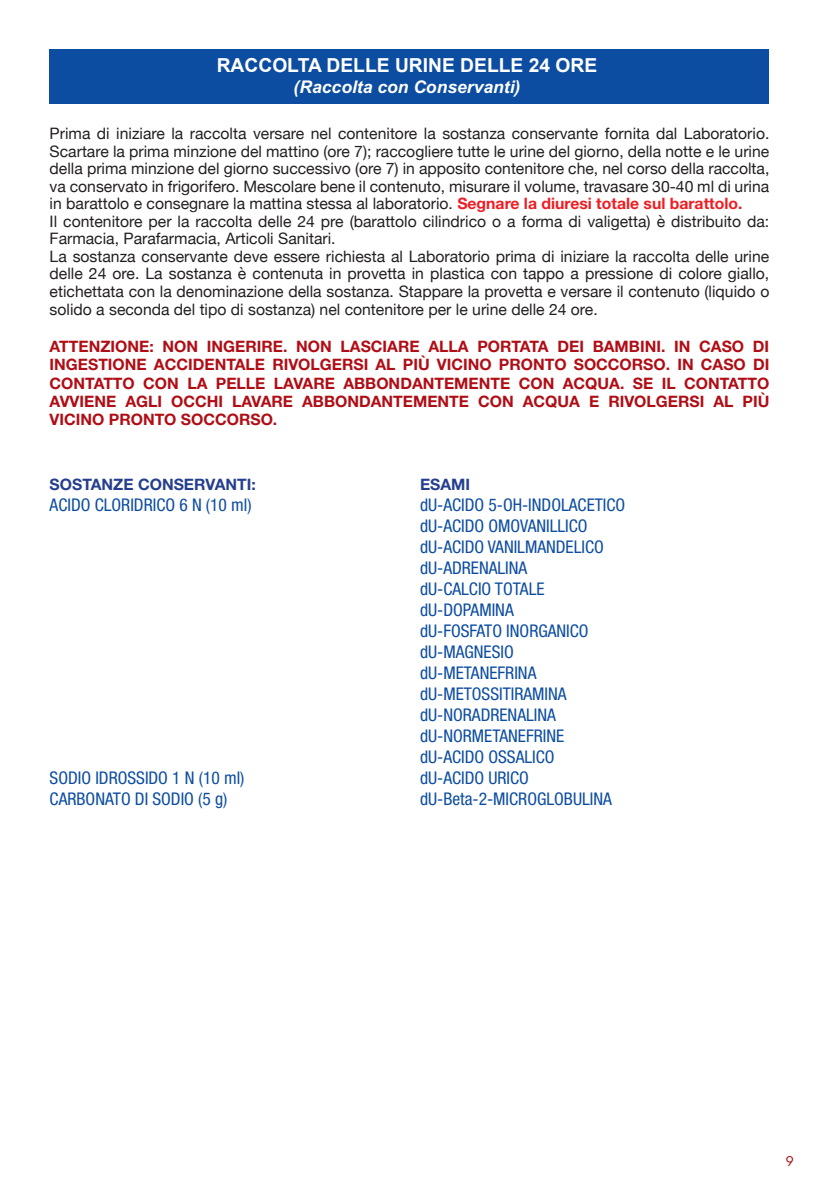
<style>
.page{position:relative;width:819px;height:1191px;background:#fff}
.page>*{position:absolute;margin:0;border:0;box-sizing:border-box;transform-origin:0 0}
.t1{font:700 19.25px "Arial";color:#fff}
.t2{font:condensed 17.5px "Helvetica Neue";color:#0d4da1}
.t3{font:italic 700 17.5px "Arial E";color:#fff}
.t4{font:15.75px/17.5px "Helvetica Neue";color:#231f20;text-align:justify}
.t5{font:700 15.75px/18.4px "Helvetica Neue";color:#b00d15;text-align:justify}
.t6{font:700 15.75px "Helvetica Neue";color:#253f8e}
.t7{font:13.12px "Futura ICG";color:#b00d15}
.s1{font-weight:700;color:#ee1d23}
</style>
<div class="page">
<div style="left:50px;top:50px;width:719px;height:54px;background:#0d4da1"></div>
<p class="t1" style="left:217px;top:53px;width:382px">RACCOLTA DELLE URINE DELLE 24 ORE</p>
<p class="t3" style="left:293px;top:76px;width:228px">(Raccolta con Conservanti)</p>
<p class="t4" style="left:50px;top:126px;width:721px">Prima di iniziare la raccolta versare nel contenitore la sostanza conservante fornita dal Laboratorio.<br>Scartare la prima minzione del mattino (ore 7); raccogliere tutte le urine del giorno, della notte e le urine della prima minzione del giorno successivo (ore 7) in apposito contenitore che, nel corso della raccolta, va conservato in frigorifero. Mescolare bene il contenuto, misurare il volume, travasare 30-40 ml di urina in barattolo e consegnare la mattina stessa al laboratorio. <span class="s1">Segnare la diuresi totale sul barattolo.</span></p>
<p class="t4" style="left:50px;top:213px;width:721px">Il contenitore per la raccolta delle 24 pre (barattolo cilindrico o a forma di valigetta) è distribuito da:<br>Farmacia, Parafarmacia, Articoli Sanitari.</p>
<p class="t4" style="left:50px;top:248px;width:721px">La sostanza conservante deve essere richiesta al Laboratorio prima di iniziare la raccolta delle urine delle 24 ore. La sostanza è contenuta in provetta in plastica con tappo a pressione di colore giallo, etichettata con la denominazione della sostanza. Stappare la provetta e versare il contenuto (liquido o solido a seconda del tipo di sostanza) nel contenitore per le urine delle 24 ore.</p>
<p class="t5" style="left:50px;top:336px;width:721px">ATTENZIONE: NON INGERIRE. NON LASCIARE ALLA PORTATA DEI BAMBINI. IN CASO DI INGESTIONE ACCIDENTALE RIVOLGERSI AL PIÙ VICINO PRONTO SOCCORSO. IN CASO DI CONTATTO CON LA PELLE LAVARE ABBONDANTEMENTE CON ACQUA. SE IL CONTATTO AVVIENE AGLI OCCHI LAVARE ABBONDANTEMENTE CON ACQUA E RIVOLGERSI AL PIÙ VICINO PRONTO SOCCORSO.</p>
<p class="t6" style="left:50px;top:475px;width:208px">SOSTANZE CONSERVANTI:</p>
<p class="t2" style="left:50px;top:495px;width:203px">ACIDO CLORIDRICO 6 N (10 ml)</p>
<p class="t2" style="left:50px;top:768px;width:196px">SODIO IDROSSIDO 1 N (10 ml)</p>
<p class="t2" style="left:50px;top:789px;width:179px">CARBONATO DI SODIO (5 g)</p>
<p class="t6" style="left:420px;top:475px;width:52px">ESAMI</p>
<p class="t2" style="left:420px;top:495px;width:207px">dU-ACIDO 5-OH-INDOLACETICO</p>
<p class="t2" style="left:420px;top:516px;width:169px">dU-ACIDO OMOVANILLICO</p>
<p class="t2" style="left:420px;top:537px;width:185px">dU-ACIDO VANILMANDELICO</p>
<p class="t2" style="left:420px;top:558px;width:109px">dU-ADRENALINA</p>
<p class="t2" style="left:420px;top:579px;width:126px">dU-CALCIO TOTALE</p>
<p class="t2" style="left:420px;top:600px;width:95px">dU-DOPAMINA</p>
<p class="t2" style="left:420px;top:621px;width:170px">dU-FOSFATO INORGANICO</p>
<p class="t2" style="left:420px;top:642px;width:95px">dU-MAGNESIO</p>
<p class="t2" style="left:420px;top:663px;width:118px">dU-METANEFRINA</p>
<p class="t2" style="left:420px;top:684px;width:148px">dU-METOSSITIRAMINA</p>
<p class="t2" style="left:420px;top:705px;width:137px">dU-NORADRENALINA</p>
<p class="t2" style="left:420px;top:726px;width:146px">dU-NORMETANEFRINE</p>
<p class="t2" style="left:420px;top:747px;width:136px">dU-ACIDO OSSALICO</p>
<p class="t2" style="left:420px;top:768px;width:110px">dU-ACIDO URICO</p>
<p class="t2" style="left:420px;top:789px;width:193px">dU-Beta-2-MICROGLOBULINA</p>
<p class="t7" style="left:785px;top:1152px;width:10px">9</p>
</div>
